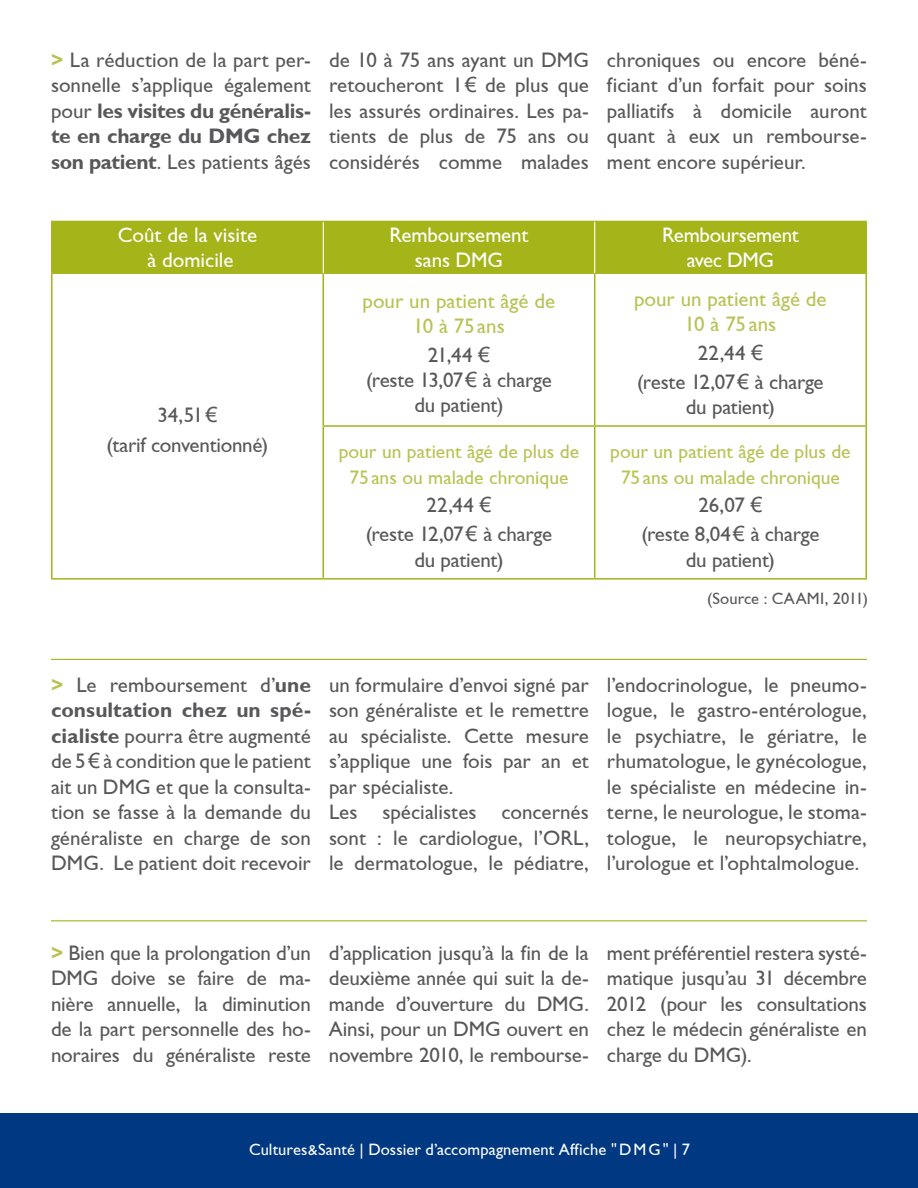
<style>
.page{position:relative;width:918px;height:1188px;background:#fff}
.page>*{position:absolute;margin:0;border:0;box-sizing:border-box;transform-origin:0 0}
.t1{font:21px/25.5px "Gill Sans";letter-spacing:-.005em;color:#58585a;text-align:justify}
.t2{font:21px/25.2px "Gill Sans";letter-spacing:-.005em;color:#fff;text-align:center}
.t3{font:21px/25.2px "Gill Sans";color:#b8c253;text-align:center}
.t4{font:19.5px/25.2px "Gill Sans";color:#b8c253;text-align:center}
.t5{font:16.5px "Gill Sans";letter-spacing:.005em;color:#fff}
.t6{font:16.5px "Gill Sans";letter-spacing:.01em;color:#58585a}
.s1{font-weight:700;color:#b8c253}
.s2{font-weight:700}
.s3{font-family:"Arial"}
.s4{font-size:15px}
.s5{font-style:inherit}
</style>
<div class="page">
<div style="left:0;top:1113px;width:918px;height:75px;background:#003882"></div>
<hr style="left:51px;top:659px;width:816px;height:1px;background:#a4b419">
<hr style="left:51px;top:920px;width:816px;height:1px;background:#a4b419">
<div style="left:53px;top:222px;width:812px;height:50px;background:#a4b419"></div>
<hr style="left:51px;top:221px;width:272px;height:1px;background:#a4b419">
<hr style="left:51px;top:222px;width:2px;height:50px;background:#a4b419">
<hr style="left:323px;top:221px;width:272px;height:1px;background:#a4b419">
<hr style="left:595px;top:221px;width:272px;height:1px;background:#a4b419">
<hr style="left:865px;top:222px;width:2px;height:50px;background:#a4b419">
<hr style="left:51px;top:272px;width:272px;height:2px;background:#a4b419">
<hr style="left:51px;top:274px;width:2px;height:152px;background:#a4b419">
<hr style="left:323px;top:272px;width:272px;height:2px;background:#a4b419">
<hr style="left:323px;top:274px;width:1px;height:151px;background:#a4b419">
<hr style="left:595px;top:272px;width:272px;height:2px;background:#a4b419">
<hr style="left:594px;top:274px;width:1px;height:151px;background:#a4b419">
<hr style="left:865px;top:274px;width:2px;height:151px;background:#a4b419">
<hr style="left:51px;top:426px;width:2px;height:152px;background:#a4b419">
<hr style="left:323px;top:425px;width:272px;height:2px;background:#a4b419">
<hr style="left:323px;top:427px;width:1px;height:151px;background:#a4b419">
<hr style="left:595px;top:425px;width:272px;height:2px;background:#a4b419">
<hr style="left:594px;top:427px;width:1px;height:151px;background:#a4b419">
<hr style="left:865px;top:427px;width:2px;height:151px;background:#a4b419">
<hr style="left:51px;top:578px;width:272px;height:2px;background:#a4b419">
<hr style="left:323px;top:578px;width:272px;height:2px;background:#a4b419">
<hr style="left:595px;top:578px;width:272px;height:2px;background:#a4b419">
<hr style="left:323px;top:222px;width:1px;height:51px;background:#fff">
<hr style="left:594px;top:222px;width:1px;height:51px;background:#fff">
<p class="t1" style="left:51px;top:47px;width:262px"><span class="s1">&gt;</span> La réduction de la part per&shy;sonnelle s’applique également pour <span class="s2">les visites du généralis&shy;te en charge du DMG chez son patient</span>. Les patients âgés</p>
<p class="t1" style="left:329px;top:47px;width:261px">de 10 à 75 ans ayant un DMG retoucheront 1<span class="s3">€</span> de plus que les assurés ordinaires. Les pa&shy;tients de plus de 75 ans ou considérés comme malades</p>
<p class="t1" style="left:607px;top:47px;width:261px">chroniques ou encore béné&shy;ficiant d’un forfait pour soins palliatifs à domicile auront quant à eux un rembourse&shy;ment encore supérieur.</p>
<p class="t2" style="left:118px;top:222px;width:141px">Coût de la visite à domicile</p>
<p class="t2" style="left:389px;top:222px;width:141px">Remboursement sans DMG</p>
<p class="t2" style="left:662px;top:222px;width:138px">Remboursement avec DMG</p>
<p class="t1" style="left:107px;top:400px;width:163px;line-height:29.4px;text-align:center">34,51<span class="s3">€<br></span>(tarif conventionné)</p>
<p class="t3" style="left:363px;top:288px;width:194px">pour un patient âgé de<br>10 à 75 ans</p>
<p class="t1" style="left:366px;top:342px;width:187px;text-align:center">21,44 <span class="s3">€<br></span>(reste 13,07<span class="s3">€</span> à charge du patient)</p>
<p class="t4" style="left:339px;top:439px;width:242px">pour un patient âgé de plus de<br>75 ans ou malade chronique</p>
<p class="t1" style="left:366px;top:490px;width:188px;line-height:29.4px;text-align:center">22,44 <span class="s3">€<br></span>(reste 12,07<span class="s3">€</span> à charge</p>
<p class="t1" style="left:414px;top:547px;width:91px">du patient)</p>
<p class="t3" style="left:634px;top:286px;width:194px">pour un patient âgé de<br>10 à 75 ans</p>
<p class="t1" style="left:637px;top:338px;width:188px;line-height:29.4px;text-align:center">22,44 <span class="s3">€<br></span>(reste 12,07<span class="s3">€</span> à charge</p>
<p class="t1" style="left:686px;top:394px;width:91px">du patient)</p>
<p class="t4" style="left:610px;top:439px;width:242px">pour un patient âgé de plus de<br>75 ans ou malade chronique</p>
<p class="t1" style="left:641px;top:490px;width:180px;line-height:29.4px;text-align:center">26,07 <span class="s3">€<br></span>(reste 8,04<span class="s3">€</span> à charge</p>
<p class="t1" style="left:686px;top:547px;width:91px">du patient)</p>
<p class="t6" style="left:707px;top:589px;width:162px">(Source : CAAMI, 2011)</p>
<p class="t1" style="left:51px;top:672px;width:261px"><span class="s1">&gt;</span> Le remboursement d’<span class="s2">une consultation chez un spé&shy;cialiste</span> pourra être augmenté de 5<span class="s3">€</span> à condition que le patient ait un DMG et que la consulta&shy;tion se fasse à la demande du généraliste en charge de son DMG. Le patient doit recevoir</p>
<p class="t1" style="left:329px;top:672px;width:261px;text-align:left">un formulaire d’envoi signé par son généraliste et le remettre au spécialiste. Cette mesure s’applique une fois par an et par spécialiste.<br>Les spécialistes concernés sont : le cardiologue, l’ORL, le dermatologue, le pédiatre,</p>
<p class="t1" style="left:607px;top:672px;width:261px">l’endocrinologue, le pneumo&shy;logue, le gastro-entérologue, le psychiatre, le gériatre, le rhumatologue, le gynécologue, le spécialiste en médecine in&shy;terne, le neurologue, le stoma&shy;tologue, le neuropsychiatre, l’urologue et l’ophtalmologue.</p>
<p class="t1" style="left:51px;top:940px;width:261px"><span class="s1">&gt;</span> Bien que la prolongation d’un DMG doive se faire de ma&shy;nière annuelle, la diminution de la part personnelle des ho&shy;noraires du généraliste reste</p>
<p class="t1" style="left:329px;top:940px;width:261px">d’application jusqu’à la fin de la deuxième année qui suit la de&shy;mande d’ouverture du DMG.<br>Ainsi, pour un DMG ouvert en novembre 2010, le rembourse-</p>
<p class="t1" style="left:607px;top:940px;width:261px">ment préférentiel restera systé&shy;matique jusqu’au 31 décembre 2012 (pour les consultations chez le médecin généraliste en charge du DMG).</p>
<p class="t5" style="left:249px;top:1140px;width:443px">Cultures<span class="s4">&amp;</span>Santé | Dossier d’accompagnement Affiche "<span class="s5">DMG</span>" | 7</p>
</div>
